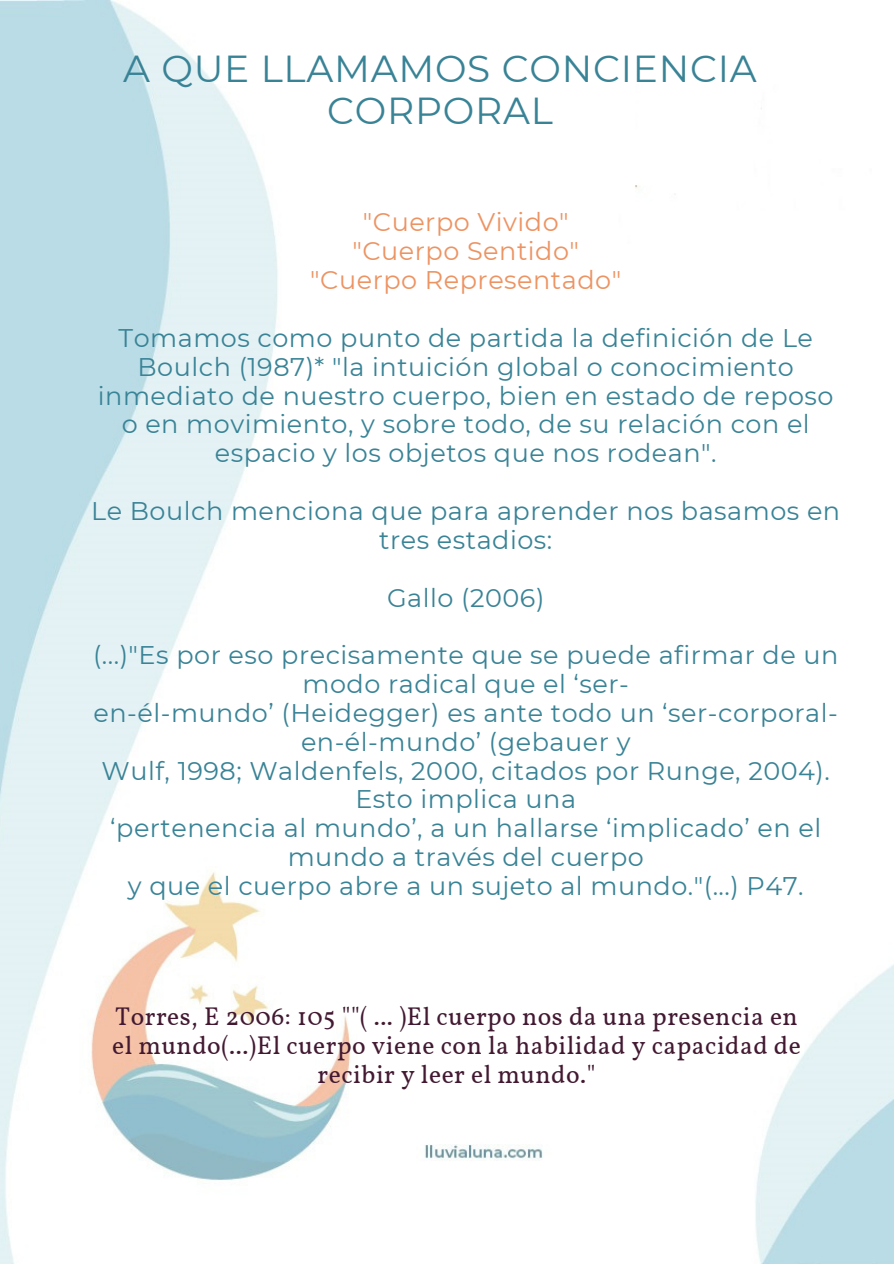
<style>
.page{position:relative;width:894px;height:1264px;background:#fff}
.page>*{position:absolute;margin:0;border:0;box-sizing:border-box;transform-origin:0 0}
.t1{font:37.5px "Montserrat";letter-spacing:.02em;color:#398396}
.t2{font:25.5px/28.8px "Montserrat";letter-spacing:.02em;color:#398396;text-align:center}
.t3{font:25.5px "Vollkorn";letter-spacing:.02em;color:#421931}
.t4{font:25.5px "Montserrat";letter-spacing:.02em;color:#ed9362}
</style>
<div class="page">
<img style="left:0;top:0;width:893px;height:1263px">
<p class="t1" style="left:123px;top:45px;width:635px">A QUE LLAMAMOS CONCIENCIA</p>
<p class="t1" style="left:327px;top:88px;width:227px">CORPORAL</p>
<p class="t4" style="left:362px;top:207px;width:207px">"Cuerpo Vivido"</p>
<p class="t4" style="left:352px;top:235px;width:228px">"Cuerpo Sentido"</p>
<p class="t4" style="left:310px;top:264px;width:312px">"Cuerpo Representado"</p>
<p class="t2" style="left:98px;top:323px;width:737px">Tomamos como punto de partida la definición de Le Boulch (1987)* "la intuición global o conocimiento inmediato de nuestro cuerpo, bien en estado de reposo o en movimiento, y sobre todo, de su relación con el espacio y los objetos que nos rodean".</p>
<p class="t2" style="left:91px;top:496px;width:750px">Le Boulch menciona que para aprender nos basamos en tres estadios:</p>
<p class="t2" style="left:387px;top:583px;width:159px">Gallo (2006)</p>
<p class="t2" style="left:93px;top:640px;width:746px">(...)"Es por eso precisamente que se puede afirmar de un modo radical que el ‘ser-</p>
<p class="t2" style="left:93px;top:698px;width:745px">en-él-mundo’ (Heidegger) es ante todo un ‘ser-corporal&shy;en-él-mundo’ (gebauer y</p>
<p class="t2" style="left:102px;top:756px;width:729px">Wulf, 1998; Waldenfels, 2000, citados por Runge, 2004).<br>Esto implica una</p>
<p class="t2" style="left:110px;top:813px;width:712px">‘pertenencia al mundo’, a un hallarse ‘implicado’ en el mundo a través del cuerpo</p>
<p class="t2" style="left:128px;top:871px;width:677px">y que el cuerpo abre a un sujeto al mundo."(...) P47.</p>
<p class="t3" style="left:115px;top:1000px;width:683px">Torres, E 2006: 105 ""( ... )El cuerpo nos da una presencia en</p>
<p class="t3" style="left:112px;top:1029px;width:690px">el mundo(...)El cuerpo viene con la habilidad y capacidad de</p>
<p class="t3" style="left:317px;top:1058px;width:279px">recibir y leer el mundo."</p>
</div>
